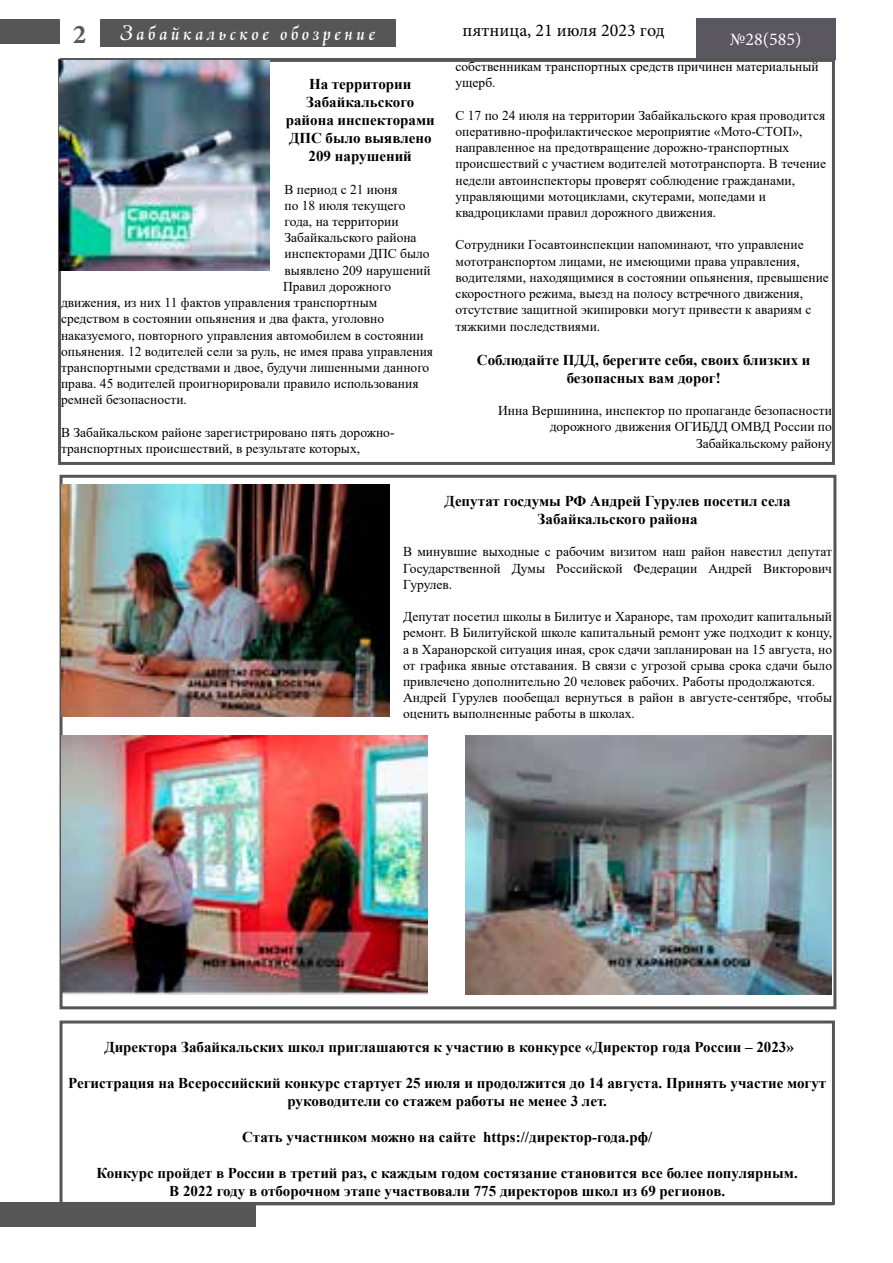
<style>
.page{position:relative;width:893px;height:1263px;background:#fff}
.page>*{position:absolute;margin:0;border:0;box-sizing:border-box;transform-origin:0 0}
.t1{font:700 27px "Minion Pro";color:#565657}
.t2{font:21px "Asturiascript";letter-spacing:.18em;color:#fff}
.t3{font:18px "Minion Pro";color:#000}
.t4{font:18px "Minion Pro";color:#fff}
.t5{font:700 15px/18px "Times New Roman";color:#000;text-align:center}
.t6{font:13.5px/16.2px "Times New Roman";color:#000}
</style>
<div class="page">
<div style="left:0;top:20px;width:60px;height:24px;background:#565657"></div>
<div style="left:0;top:1202px;width:256px;height:24px;background:#565657"></div>
<div style="left:100px;top:19px;width:295px;height:28px;background:#565657"></div>
<div style="left:696px;top:18px;width:139px;height:42px;background:#5a5761"></div>
<hr style="left:60px;top:58px;width:775px;height:3px;background:#565657">
<div style="left:58px;top:59px;width:777px;height:406px;border:3px solid #565657"></div>
<img style="left:60px;top:60px;width:210px;height:210px">
<div style="left:60px;top:475px;width:776px;height:534px;border:3px solid #565657"></div>
<img style="left:61px;top:485px;width:328px;height:232px">
<img style="left:61px;top:736px;width:366px;height:259px">
<img style="left:465px;top:736px;width:366px;height:259px">
<div style="left:60px;top:1020px;width:775px;height:185px;border:3px solid #565657"></div>
<h1 class="t1" style="left:73px;top:15px;width:15px">2</h1>
<h2 class="t2" style="left:121px;top:21px;width:256px">Забайкальское обозрение</h2>
<h3 class="t3" style="left:462px;top:18px;width:204px">пятница, 21 июля 2023 год</h3>
<h3 class="t4" style="left:730px;top:27px;width:73px">№28(585)</h3>
<p class="t5" style="left:286px;top:75px;width:151px">На территории<br>Забайкальского района инспекторами<br>ДПС было выявлено<br>209 нарушений</p>
<p class="t6" style="left:285px;top:181px;width:115px">В период с 21 июня</p>
<p class="t6" style="left:285px;top:197px;width:122px">по 18 июля текущего</p>
<p class="t6" style="left:285px;top:213px;width:116px">года, на территории</p>
<p class="t6" style="left:285px;top:229px;width:134px">Забайкальского района</p>
<p class="t6" style="left:285px;top:245px;width:147px">инспекторами ДПС было</p>
<p class="t6" style="left:285px;top:262px;width:148px">выявлено 209 нарушений</p>
<p class="t6" style="left:283px;top:278px;width:110px">Правил дорожного</p>
<p class="t6" style="left:61px;top:294px;width:318px">движения, из них 11 фактов управления транспортным</p>
<p class="t6" style="left:61px;top:310px;width:325px">средством в состоянии опьянения и два факта, уголовно</p>
<p class="t6" style="left:61px;top:326px;width:364px">наказуемого, повторного управления автомобилем в состоянии</p>
<p class="t6" style="left:61px;top:343px;width:374px">опьянения. 12 водителей сели за руль, не имея права управления</p>
<p class="t6" style="left:61px;top:359px;width:370px">транспортными средствами и двое, будучи лишенными данного</p>
<p class="t6" style="left:61px;top:375px;width:359px">права. 45 водителей проигнорировали правило использования</p>
<p class="t6" style="left:61px;top:391px;width:127px">ремней безопасности.</p>
<p class="t6" style="left:61px;top:424px;width:335px">В Забайкальском районе зарегистрировано пять дорожно&shy;транспортных происшествий, в результате которых,</p>
<p class="t6" style="left:455px;top:58px;width:365px">собственникам транспортных средств причинен материальный ущерб.</p>
<p class="t6" style="left:455px;top:107px;width:372px">С 17 по 24 июля на территории Забайкальского края проводится оперативно-профилактическое мероприятие «Мото-СТОП», направленное на предотвращение дорожно-транспортных происшествий с участием водителей мототранспорта. В течение недели автоинспекторы проверят соблюдение гражданами, управляющими мотоциклами, скутерами, мопедами и квадроциклами правил дорожного движения.</p>
<p class="t6" style="left:455px;top:236px;width:375px">Сотрудники Госавтоинспекции напоминают, что управление мототранспортом лицами, не имеющими права управления, водителями, находящимися в состоянии опьянения, превышение скоростного режима, выезд на полосу встречного движения, отсутствие защитной экипировки могут привести к авариям с тяжкими последствиями.</p>
<p class="t5" style="left:477px;top:350px;width:335px">Соблюдайте ПДД, берегите себя, своих близких и безопасных вам дорог!</p>
<p class="t6" style="left:498px;top:402px;width:335px;text-align:right">Инна Вершинина, инспектор по пропаганде безопасности дорожного движения ОГИБДД ОМВД России по<br>Забайкальскому району</p>
<p class="t5" style="left:444px;top:491px;width:348px">Депутат госдумы РФ Андрей Гурулев посетил села<br>Забайкальского района</p>
<p class="t6" style="left:403px;top:543px;width:431px;text-align:justify">В минувшие выходные с рабочим визитом наш район навестил депутат Государственной Думы Российской Федерации Андрей Викторович Гурулев.</p>
<p class="t6" style="left:403px;top:608px;width:431px">Депутат посетил школы в Билитуе и Хараноре, там проходит капитальный ремонт. В Билитуйской школе капитальный ремонт уже подходит к концу, а в Харанорской ситуация иная, срок сдачи запланирован на 15 августа, но от графика явные отставания. В связи с угрозой срыва срока сдачи было привлечено дополнительно 20 человек рабочих. Работы продолжаются.<br>Андрей Гурулев пообещал вернуться в район в августе-сентябре, чтобы оценить выполненные работы в школах.</p>
<p class="t5" style="left:104px;top:1037px;width:691px">Директора Забайкальских школ приглашаются к участию в конкурсе «Директор года России – 2023»</p>
<p class="t5" style="left:68px;top:1073px;width:760px">Регистрация на Всероссийский конкурс стартует 25 июля и продолжится до 14 августа. Принять участие могут руководители со стажем работы не менее 3 лет.</p>
<p class="t5" style="left:242px;top:1127px;width:412px">Стать участником можно на сайте https://директор-года.рф/</p>
<p class="t5" style="left:97px;top:1163px;width:703px">Конкурс пройдет в России в третий раз, с каждым годом состязание становится все более популярным.<br>В 2022 году в отборочном этапе участвовали 775 директоров школ из 69 регионов.</p>
</div>
